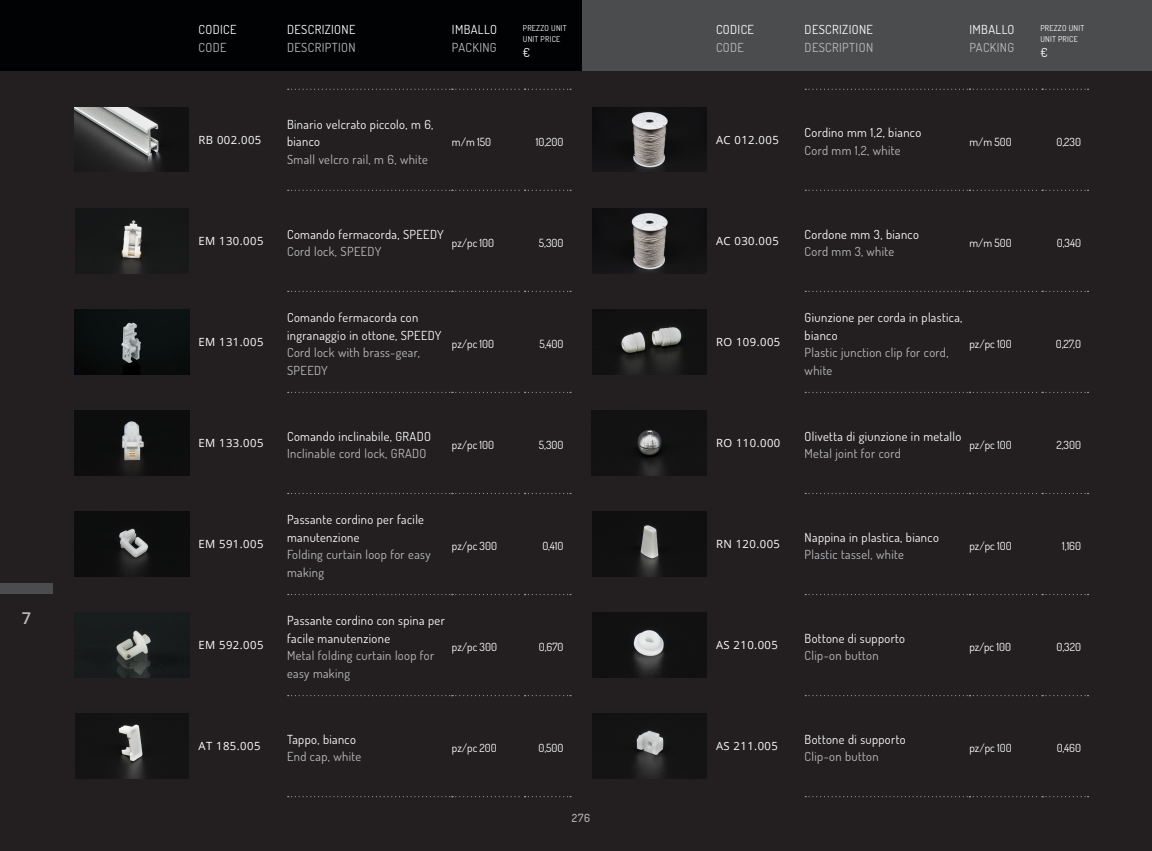
<style>
.page{position:relative;width:1152px;height:851px;background:#fff}
.page>*{position:absolute;margin:0;border:0;box-sizing:border-box;transform-origin:0 0}
.t1{font:600 16.25px "Open Sans";color:#bcbdc0}
.Normale{font:12.5px/17.5px "Dosis";letter-spacing:.03em;color:#fff}
.Normale-2{font:12.5px/17.5px "Dosis";letter-spacing:.03em;color:#bcbdc0}
.t2{font:11.25px "Dosis";color:#fff}
.t3{font:11.25px "Open Sans";letter-spacing:.04em;color:#fff}
.t4{font:500 11.25px "Dosis";color:#bcbdc0}
.t5{font:8.12px/11.2px "Dosis";letter-spacing:.03em;color:#fff}
</style>
<div class="page">
<div style="left:0;top:0;width:1152px;height:850px;background:#231f20"></div>
<div style="left:581px;top:0;width:570px;height:71px;background:#4b4c4d"></div>
<div style="left:0;top:0;width:581px;height:71px;background:#010203"></div>
<div style="left:0;top:583px;width:53px;height:10px;background:#4b4c4d"></div>
<svg style="left:288px;top:89px;width:283px;height:1px"></svg>
<svg style="left:288px;top:392px;width:283px;height:1px"></svg>
<svg style="left:288px;top:190px;width:283px;height:1px"></svg>
<svg style="left:288px;top:291px;width:283px;height:1px"></svg>
<svg style="left:288px;top:493px;width:283px;height:1px"></svg>
<svg style="left:288px;top:695px;width:283px;height:1px"></svg>
<svg style="left:288px;top:796px;width:283px;height:1px"></svg>
<svg style="left:288px;top:594px;width:283px;height:1px"></svg>
<img style="left:75px;top:108px;width:114px;height:64px">
<img style="left:75px;top:209px;width:114px;height:64px">
<img style="left:74px;top:310px;width:115px;height:64px">
<img style="left:75px;top:411px;width:114px;height:64px">
<img style="left:74px;top:511px;width:115px;height:65px">
<img style="left:74px;top:612px;width:115px;height:65px">
<img style="left:75px;top:713px;width:114px;height:65px">
<svg style="left:805px;top:89px;width:283px;height:1px"></svg>
<svg style="left:805px;top:190px;width:283px;height:1px"></svg>
<svg style="left:805px;top:291px;width:283px;height:1px"></svg>
<svg style="left:805px;top:392px;width:283px;height:1px"></svg>
<svg style="left:805px;top:493px;width:283px;height:1px"></svg>
<svg style="left:805px;top:594px;width:283px;height:1px"></svg>
<svg style="left:805px;top:796px;width:283px;height:1px"></svg>
<svg style="left:805px;top:695px;width:283px;height:1px"></svg>
<img style="left:592px;top:108px;width:114px;height:64px">
<img style="left:592px;top:209px;width:114px;height:64px">
<img style="left:592px;top:310px;width:114px;height:64px">
<img style="left:592px;top:411px;width:115px;height:64px">
<img style="left:592px;top:511px;width:114px;height:65px">
<img style="left:592px;top:612px;width:114px;height:65px">
<img style="left:592px;top:713px;width:114px;height:65px">
<h1 class="t1" style="left:22px;top:607px;width:11px">7</h1>
<p class="Normale" style="left:198px;top:20px;width:39px">CODICE</p>
<p class="Normale-2" style="left:198px;top:38px;width:29px">CODE</p>
<p class="Normale" style="left:287px;top:20px;width:70px">DESCRIZIONE</p>
<p class="Normale-2" style="left:287px;top:38px;width:70px">DESCRIPTION</p>
<p class="Normale" style="left:452px;top:20px;width:47px">IMBALLO</p>
<p class="Normale-2" style="left:452px;top:38px;width:46px">PACKING</p>
<p class="t5" style="left:523px;top:22px;width:45px">PREZZO UNIT<br>UNIT PRICE</p>
<p class="Normale" style="left:523px;top:44px;width:9px">€</p>
<p class="Normale" style="left:716px;top:20px;width:39px">CODICE</p>
<p class="Normale-2" style="left:716px;top:38px;width:29px">CODE</p>
<p class="Normale" style="left:804px;top:20px;width:70px">DESCRIZIONE</p>
<p class="Normale-2" style="left:804px;top:38px;width:70px">DESCRIPTION</p>
<p class="Normale" style="left:969px;top:20px;width:47px">IMBALLO</p>
<p class="Normale-2" style="left:969px;top:38px;width:46px">PACKING</p>
<p class="t5" style="left:1040px;top:22px;width:45px">PREZZO UNIT<br>UNIT PRICE</p>
<p class="Normale" style="left:1040px;top:44px;width:9px">€</p>
<p class="t3" style="left:198px;top:132px;width:64px">RB 002.005</p>
<p class="Normale" style="left:287px;top:115px;width:148px">Binario velcrato piccolo, m 6, bianco</p>
<p class="Normale-2" style="left:287px;top:150px;width:142px">Small velcro rail, m 6, white</p>
<p class="t2" style="left:452px;top:134px;width:41px">m/m 150</p>
<p class="t2" style="left:536px;top:134px;width:29px">10,200</p>
<p class="t3" style="left:716px;top:132px;width:64px">AC 012.005</p>
<p class="Normale" style="left:804px;top:124px;width:118px">Cordino mm 1,2, bianco</p>
<p class="Normale-2" style="left:804px;top:141px;width:97px">Cord mm 1,2, white</p>
<p class="t2" style="left:969px;top:134px;width:44px">m/m 500</p>
<p class="t2" style="left:1056px;top:134px;width:26px">0,230</p>
<p class="t3" style="left:198px;top:233px;width:66px">EM 130.005</p>
<p class="Normale" style="left:287px;top:225px;width:158px">Comando fermacorda, SPEEDY</p>
<p class="Normale-2" style="left:287px;top:242px;width:96px">Cord lock, SPEEDY</p>
<p class="t2" style="left:452px;top:235px;width:44px">pz/pc 100</p>
<p class="t2" style="left:539px;top:235px;width:26px">5,300</p>
<p class="t3" style="left:716px;top:233px;width:64px">AC 030.005</p>
<p class="Normale" style="left:804px;top:225px;width:116px">Cordone mm 3, bianco</p>
<p class="Normale-2" style="left:804px;top:242px;width:91px">Cord mm 3, white</p>
<p class="t2" style="left:969px;top:235px;width:44px">m/m 500</p>
<p class="t2" style="left:1056px;top:235px;width:26px">0,340</p>
<p class="t3" style="left:198px;top:334px;width:66px">EM 131.005</p>
<p class="Normale" style="left:287px;top:308px;width:156px">Comando fermacorda con ingranaggio in ottone, SPEEDY</p>
<p class="Normale-2" style="left:287px;top:343px;width:134px">Cord lock with brass-gear,<br>SPEEDY</p>
<p class="t2" style="left:452px;top:336px;width:44px">pz/pc 100</p>
<p class="t2" style="left:539px;top:336px;width:25px">5,400</p>
<p class="t3" style="left:716px;top:334px;width:66px">RO 109.005</p>
<p class="Normale" style="left:804px;top:308px;width:159px">Giunzione per corda in plastica, bianco</p>
<p class="Normale-2" style="left:804px;top:343px;width:145px">Plastic junction clip for cord, white</p>
<p class="t2" style="left:969px;top:336px;width:44px">pz/pc 100</p>
<p class="t2" style="left:1055px;top:336px;width:27px">0,27,0</p>
<p class="t3" style="left:198px;top:435px;width:66px">EM 133.005</p>
<p class="Normale" style="left:287px;top:427px;width:145px">Comando inclinabile, GRADO</p>
<p class="Normale-2" style="left:287px;top:444px;width:141px">Inclinable cord lock, GRADO</p>
<p class="t2" style="left:452px;top:437px;width:44px">pz/pc 100</p>
<p class="t2" style="left:539px;top:437px;width:26px">5,300</p>
<p class="t3" style="left:716px;top:435px;width:66px">RO 110.000</p>
<p class="Normale" style="left:804px;top:427px;width:158px">Olivetta di giunzione in metallo</p>
<p class="Normale-2" style="left:804px;top:444px;width:98px">Metal joint for cord</p>
<p class="t2" style="left:969px;top:437px;width:44px">pz/pc 100</p>
<p class="t2" style="left:1056px;top:437px;width:26px">2,300</p>
<p class="t3" style="left:198px;top:536px;width:66px">EM 591.005</p>
<p class="Normale" style="left:287px;top:510px;width:138px">Passante cordino per facile manutenzione</p>
<p class="Normale-2" style="left:287px;top:545px;width:145px">Folding curtain loop for easy making</p>
<p class="t2" style="left:452px;top:538px;width:47px">pz/pc 300</p>
<p class="t2" style="left:542px;top:538px;width:23px">0,410</p>
<p class="t3" style="left:716px;top:536px;width:66px">RN 120.005</p>
<p class="Normale" style="left:804px;top:528px;width:136px">Nappina in plastica, bianco</p>
<p class="Normale-2" style="left:804px;top:545px;width:101px">Plastic tassel, white</p>
<p class="t2" style="left:969px;top:538px;width:44px">pz/pc 100</p>
<p class="t2" style="left:1062px;top:538px;width:20px">1,160</p>
<p class="t3" style="left:198px;top:637px;width:66px">EM 592.005</p>
<p class="Normale" style="left:287px;top:611px;width:159px">Passante cordino con spina per facile manutenzione</p>
<p class="Normale-2" style="left:287px;top:646px;width:149px">Metal folding curtain loop for easy making</p>
<p class="t2" style="left:452px;top:639px;width:47px">pz/pc 300</p>
<p class="t2" style="left:539px;top:639px;width:26px">0,670</p>
<p class="t3" style="left:716px;top:637px;width:63px">AS 210.005</p>
<p class="Normale" style="left:804px;top:629px;width:102px">Bottone di supporto</p>
<p class="Normale-2" style="left:804px;top:646px;width:76px">Clip-on button</p>
<p class="t2" style="left:969px;top:639px;width:43px">pz/pc 100</p>
<p class="t2" style="left:1056px;top:639px;width:26px">0,320</p>
<p class="t3" style="left:198px;top:738px;width:63px">AT 185.005</p>
<p class="Normale" style="left:287px;top:730px;width:70px">Tappo, bianco</p>
<p class="Normale-2" style="left:287px;top:747px;width:76px">End cap, white</p>
<p class="t2" style="left:452px;top:740px;width:46px">pz/pc 200</p>
<p class="t2" style="left:538px;top:740px;width:27px">0,500</p>
<p class="t3" style="left:716px;top:738px;width:63px">AS 211.005</p>
<p class="Normale" style="left:804px;top:730px;width:102px">Bottone di supporto</p>
<p class="Normale-2" style="left:804px;top:747px;width:76px">Clip-on button</p>
<p class="t2" style="left:969px;top:740px;width:44px">pz/pc 100</p>
<p class="t2" style="left:1056px;top:740px;width:26px">0,460</p>
<p class="t4" style="left:572px;top:810px;width:20px">276</p>
</div>
